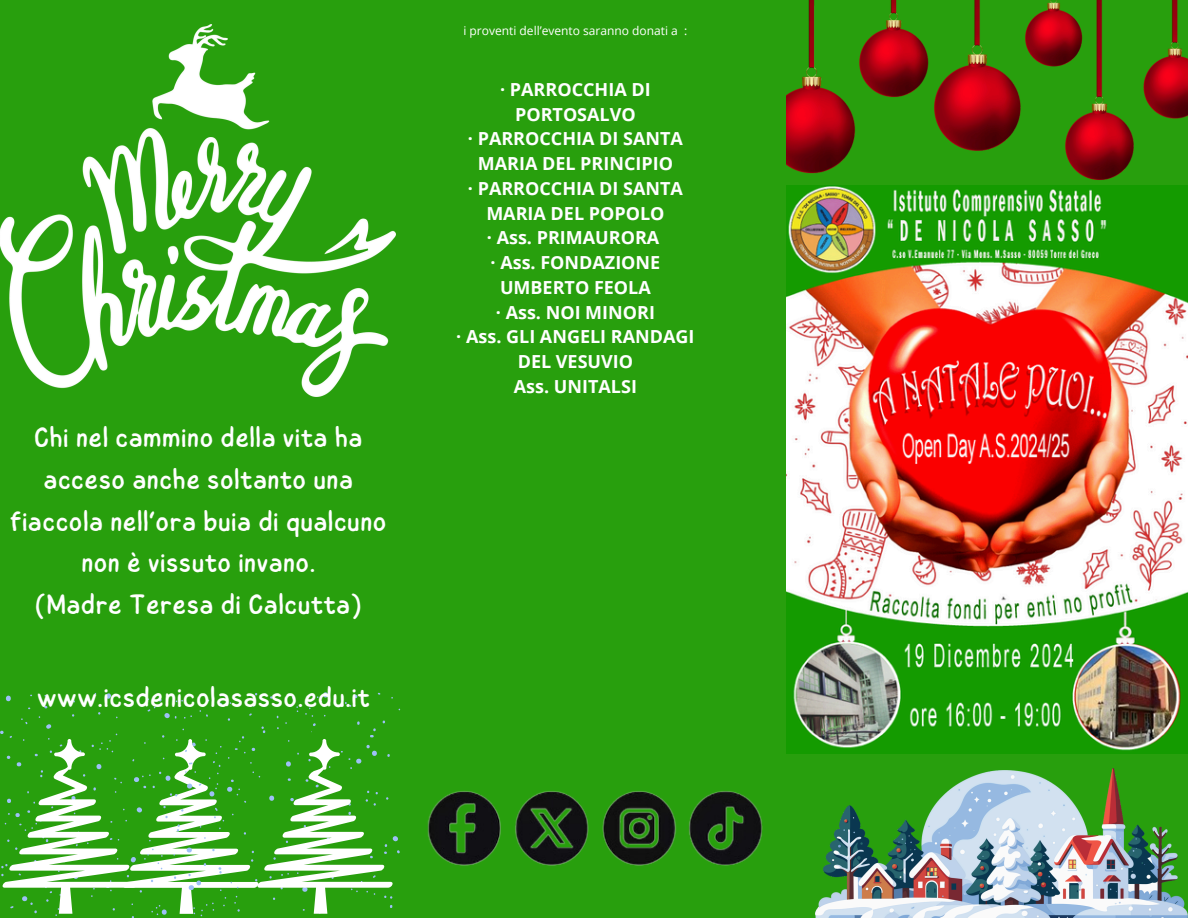
<style>
.page{position:relative;width:1188px;height:918px;background:#289f0d}
.page>*{position:absolute;margin:0;border:0;box-sizing:border-box;transform-origin:0 0}
.t1{font:28.05px/41.7px "Childos Arabic";letter-spacing:.02em;color:#fff;text-align:center}
.t2{font:700 18px/24.8px "Open Sans";color:#fff;text-align:center}
.t3{font:12px "Open Sans";color:#fff}
</style>
<div class="page">
<img style="left:0;top:24px;width:396px;height:372px">
<svg style="left:0;top:692px;width:400px;height:226px"></svg>
<svg style="left:0;top:739px;width:395px;height:174px"></svg>
<img style="left:787px;top:259px;width:401px;height:494px">
<img style="left:787px;top:0;width:401px;height:259px">
<img style="left:815px;top:769px;width:373px;height:149px">
<img style="left:427px;top:791px;width:336px;height:75px">
<p class="t1" style="left:10px;top:417px;width:378px">Chi nel cammino della vita ha acceso anche soltanto una fiaccola nell’ora buia di qualcuno non è vissuto invano.<br>(Madre Teresa di Calcutta)</p>
<p class="t1" style="left:37px;top:677px;width:334px">www.icsdenicolasasso.edu.it</p>
<h1 class="t3" style="left:464px;top:22px;width:226px">i proventi dell’evento saranno donati a :</h1>
<h1 class="t2" style="left:456px;top:77px;width:240px">· PARROCCHIA DI<br>PORTOSALVO<br>· PARROCCHIA DI SANTA<br>MARIA DEL PRINCIPIO<br>· PARROCCHIA DI SANTA<br>MARIA DEL POPOLO<br>· Ass. PRIMAURORA<br>· Ass. FONDAZIONE<br>UMBERTO FEOLA<br>· Ass. NOI MINORI<br>· Ass. GLI ANGELI RANDAGI<br>DEL VESUVIO<br>Ass. UNITALSI</h1>
</div>
